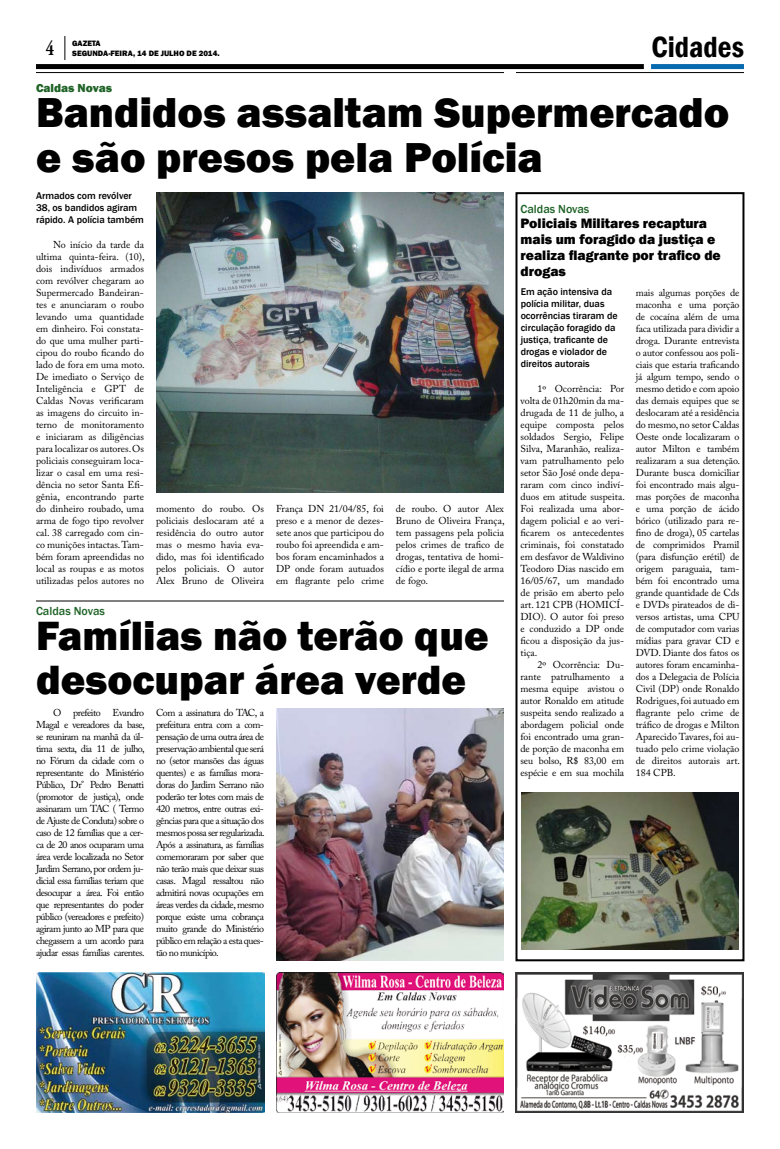
<style>
.page{position:relative;width:780px;height:1149px;background:#fff}
.page>*{position:absolute;margin:0;border:0;box-sizing:border-box;transform-origin:0 0}
.t1{font:800 43px/45px "Franklin Gothic";color:#000}
.t2{font:800 42px/44px "Franklin Gothic";color:#000}
.t3{font:600 condensed 30px "Franklin Gothic";color:#000}
.t4{font:700 20.8px "Adobe Garamond Pro";color:#000;scale:.77 1}
.t5{font:800 14px/16px "Franklin Gothic";color:#000}
.t6{font:500 12px "Franklin Gothic";color:#1f6327}
.t7{font:800 12px "Franklin Gothic";color:#1f6327}
.t8{font:10px/12px "Adobe Caslon Pro";color:#000;text-align:justify}
.t9{font:500 10px/12px "Franklin Gothic";color:#000}
.t10{font:800 8px/10px "Franklin Gothic";color:#000}
</style>
<div class="page">
<hr style="left:36px;top:600px;width:468px;height:1px;background:#000">
<svg style="left:64px;top:36px;width:1px;height:24px"></svg>
<div style="left:651px;top:64px;width:93px;height:5px;background:#0769ae"></div>
<div style="left:36px;top:64px;width:607px;height:5px;background:#000"></div>
<img style="left:516px;top:972px;width:228px;height:140px">
<img style="left:36px;top:972px;width:228px;height:140px">
<img style="left:276px;top:972px;width:228px;height:140px">
<svg style="left:264px;top:73px;width:12px;height:1px"></svg>
<hr style="left:36px;top:72px;width:708px;height:1px;background:#000">
<hr style="left:504px;top:71px;width:12px;height:4px;background:#fff">
<div style="left:515px;top:192px;width:229px;height:768px;border:2px solid #000"></div>
<img style="left:156px;top:192px;width:348px;height:300px">
<img style="left:521px;top:792px;width:217px;height:156px">
<img style="left:276px;top:708px;width:228px;height:252px">
<h3 class="t4" style="left:46px;top:36px;width:12px">4</h3>
<p class="t10" style="left:72px;top:38px;width:149px">GAZETA<br>SEGUNDA-FEIRA, 14 DE JULHO DE 2014.</p>
<h3 class="t3" style="left:651px;top:27px;width:94px">Cidades</h3>
<p class="t7" style="left:36px;top:81px;width:78px">Caldas Novas</p>
<h1 class="t1" style="left:36px;top:90px;width:695px">Bandidos assaltam Supermercado e são presos pela Polícia</h1>
<p class="t6" style="left:520px;top:202px;width:70px">Caldas Novas</p>
<h3 class="t5" style="left:520px;top:215px;width:202px">Policiais Militares recaptura mais um foragido da justiça e realiza flagrante por trafico de drogas</h3>
<p class="t9" style="left:36px;top:190px;width:109px">Armados com revólver<br>38, os bandidos agiram rápido. A polícia também</p>
<p class="t8" style="left:36px;top:238px;width:110px;text-indent:17px">No início da tarde da ultima quinta-feira. (10), dois indivíduos armados com revólver chegaram ao Supermercado Bandeiran&shy;tes e anunciaram o roubo levando uma quantidade em dinheiro. Foi constata&shy;do que uma mulher parti&shy;cipou do roubo ficando do lado de fora em uma moto.<br>De imediato o Serviço de Inteligência e GPT de Caldas Novas verificaram as imagens do circuito in&shy;terno de monitoramento e iniciaram as diligências para localizar os autores. Os policiais conseguiram loca&shy;lizar o casal em uma resi&shy;dência no setor Santa Efi&shy;gênia, encontrando parte do dinheiro roubado, uma arma de fogo tipo revolver cal. 38 carregado com cin&shy;co munições intactas. Tam&shy;bém foram apreendidas no local as roupas e as motos utilizadas pelos autores no</p>
<p class="t9" style="left:520px;top:286px;width:99px">Em ação intensiva da polícia militar, duas ocorrências tiraram de circulação foragido da justiça, traficante de drogas e violador de direitos autorais</p>
<p class="t8" style="left:635px;top:286px;width:106px">mais algumas porções de maconha e uma porção de cocaína além de uma faca utilizada para dividir a droga. Durante entrevista o autor confessou aos poli&shy;ciais que estaria traficando já algum tempo, sendo o mesmo detido e com apoio das demais equipes que se deslocaram até a residência do mesmo, no setor Caldas Oeste onde localizaram o autor Milton e também realizaram a sua detenção.<br>Durante busca domiciliar foi encontrado mais algu&shy;mas porções de maconha e uma porção de ácido bórico (utilizado para re&shy;fino de droga), 05 cartelas de comprimidos Pramil (para disfunção erétil) de origem paraguaia, tam&shy;bém foi encontrado uma grande quantidade de Cds e DVDs pirateados de di&shy;versos artistas, uma CPU de computador com varias mídias para gravar CD e DVD. Diante dos fatos os autores foram encaminha&shy;dos a Delegacia de Polícia Civil (DP) onde Ronaldo Rodrigues, foi autuado em flagrante pelo crime de tráfico de drogas e Milton Aparecido Tavares, foi au&shy;tuado pelo crime violação de direitos autorais art.<br>184 CPB.</p>
<p class="t8" style="left:520px;top:382px;width:106px;text-indent:17px">1º Ocorrência: Por volta de 01h20min da ma&shy;drugada de 11 de julho, a equipe composta pelos soldados Sergio, Felipe Silva, Maranhão, realiza&shy;vam patrulhamento pelo setor São José onde depa&shy;raram com cinco indiví&shy;duos em atitude suspeita.<br>Foi realizada uma abor&shy;dagem policial e ao veri&shy;ficarem os antecedentes criminais, foi constatado em desfavor de Waldivino Teodoro Dias nascido em 16/05/67, um mandado de prisão em aberto pelo art. 121 CPB (HOMICÍ-DIO). O autor foi preso e conduzido a DP onde ficou a disposição da jus&shy;tiça.</p>
<p class="t8" style="left:520px;top:658px;width:105px;text-indent:17px">2º Ocorrência: Du&shy;rante patrulhamento a mesma equipe avistou o autor Ronaldo em atitude suspeita sendo realizado a abordagem policial onde foi encontrado uma gran&shy;de porção de maconha em seu bolso, R$ 83,00 em espécie e em sua mochila</p>
<p class="t8" style="left:156px;top:502px;width:109px">momento do roubo. Os policiais deslocaram até a residência do outro autor mas o mesmo havia eva&shy;dido, mas foi identificado pelos policiais. O autor Alex Bruno de Oliveira</p>
<p class="t8" style="left:276px;top:502px;width:109px">França DN 21/04/85, foi preso e a menor de dezes&shy;sete anos que participou do roubo foi apreendida e am&shy;bos foram encaminhados a DP onde foram autuados em flagrante pelo crime</p>
<p class="t8" style="left:396px;top:502px;width:110px">de roubo. O autor Alex Bruno de Oliveira França, tem passagens pela policia pelos crimes de trafico de drogas, tentativa de homi&shy;cídio e porte ilegal de arma de fogo.</p>
<p class="t6" style="left:36px;top:603px;width:70px">Caldas Novas</p>
<h2 class="t2" style="left:36px;top:613px;width:454px">Famílias não terão que desocupar área verde</h2>
<p class="t8" style="left:36px;top:706px;width:110px;text-indent:17px">O prefeito Evandro Magal e vereadores da base, se reuniram na manhã da úl&shy;tima sexta, dia 11 de julho, no Fórum da cidade com o representante do Ministério Público, Dr° Pedro Benatti (promotor de justiça), onde assinaram um TAC ( Termo de Ajuste de Conduta) sobre o caso de 12 famílias que a cer&shy;ca de 20 anos ocuparam uma área verde localizada no Setor Jardim Serrano, por ordem ju&shy;dicial essa famílias teriam que desocupar a área. Foi então que representantes do poder público (vereadores e prefeito) agiram junto ao MP para que chegassem a um acordo para ajudar essas famílias carentes.</p>
<p class="t8" style="left:156px;top:706px;width:110px">Com a assinatura do TAC, a prefeitura entra com a com&shy;pensação de uma outra área de preservação ambiental que será no (setor mansões das águas quentes) e as famílias mora&shy;doras do Jardim Serrano não poderão ter lotes com mais de 420 metros, entre outras exi&shy;gências para que a situação dos mesmos possa ser regularizada.<br>Após a assinatura, as famílias comemoraram por saber que não terão mais que deixar suas casas. Magal ressaltou não admitirá novas ocupações em áreas verdes da cidade, mesmo porque existe uma cobrança muito grande do Ministério público em relação a esta ques&shy;tão no município.</p>
</div>
